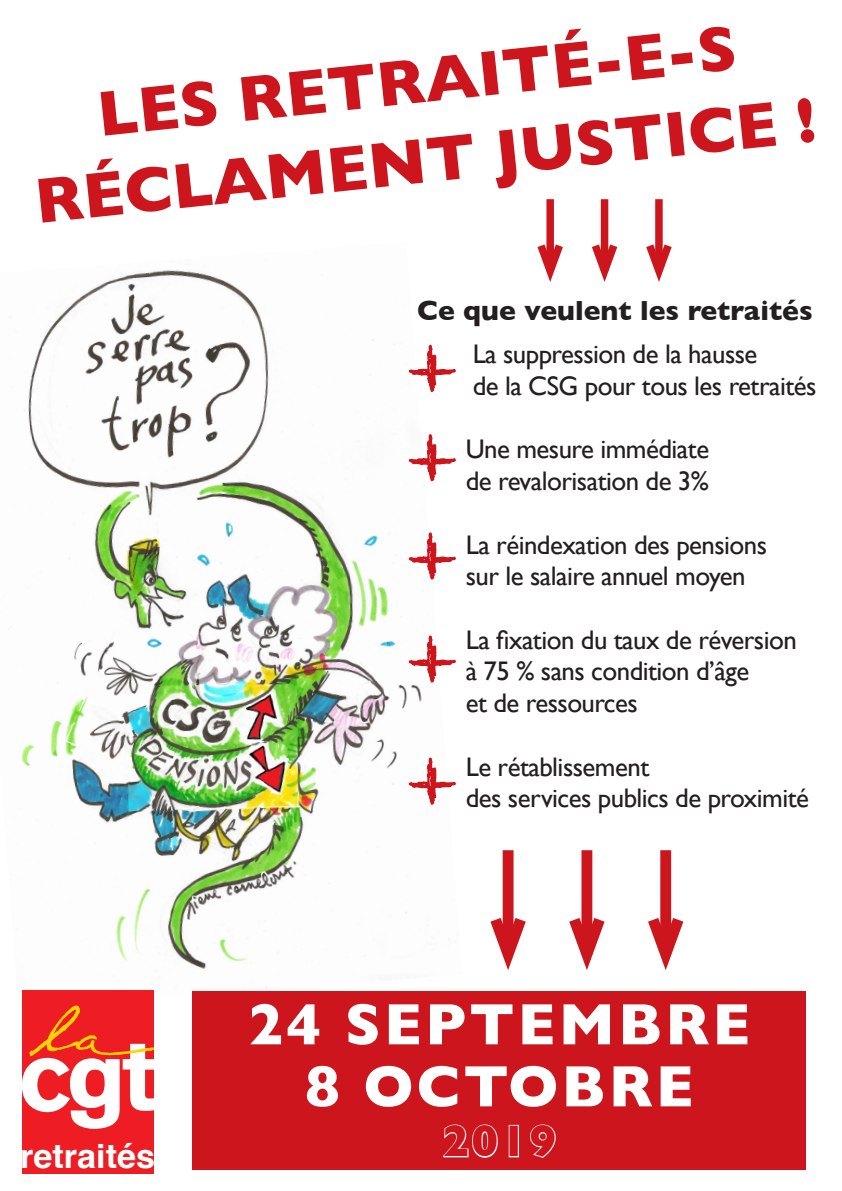
<style>
.page{position:relative;width:842px;height:1191px;background:#fff}
.page>*{position:absolute;margin:0;border:0;box-sizing:border-box;transform-origin:0 0}
.t1{font:700 64.5px/80px "Gill Sans";color:#cd151d;text-align:center}
.t2{font:700 59px/62px "Gill Sans";letter-spacing:.05em;color:#fff;text-align:center}
.t3{font:700 45px "Gill Sans";color:#cd151d}
.t4{font:700 33.4px "Helvetica";color:#fff}
.t5{font:700 28.2px "Gill Sans";color:#231f20}
.t6{font:26.9px/31.3px "Gill Sans";letter-spacing:-.02em;color:#231f20}
</style>
<div class="page">
<img style="left:8px;top:270px;width:451px;height:740px">
<div style="left:23px;top:990px;width:131px;height:184px;background:#ee1d23"></div>
<svg style="left:23px;top:1005px;width:131px;height:123px"></svg>
<svg style="left:408px;top:344px;width:49px;height:49px"></svg>
<svg style="left:408px;top:433px;width:49px;height:49px"></svg>
<svg style="left:408px;top:531px;width:49px;height:50px"></svg>
<svg style="left:408px;top:634px;width:49px;height:50px"></svg>
<svg style="left:408px;top:756px;width:49px;height:50px"></svg>
<div style="left:193px;top:990px;width:613px;height:179px;background:#cd151d"></div>
<svg style="left:443px;top:1124px;width:55px;height:34px"></svg>
<div style="left:509px;top:1124px;width:10px;height:33px;border:2px solid #fff"></div>
<svg style="left:530px;top:1124px;width:26px;height:34px"></svg>
<div style="left:503px;top:850px;width:10px;height:104px;background:#cd151d"></div>
<svg style="left:490px;top:906px;width:36px;height:64px"></svg>
<div style="left:546px;top:199px;width:8px;height:72px;background:#cd151d"></div>
<svg style="left:537px;top:236px;width:26px;height:46px"></svg>
<div style="left:581px;top:850px;width:11px;height:104px;background:#cd151d"></div>
<svg style="left:569px;top:906px;width:36px;height:64px"></svg>
<div style="left:601px;top:199px;width:7px;height:72px;background:#cd151d"></div>
<svg style="left:592px;top:236px;width:26px;height:46px"></svg>
<div style="left:660px;top:850px;width:11px;height:104px;background:#cd151d"></div>
<svg style="left:648px;top:906px;width:36px;height:64px"></svg>
<div style="left:655px;top:199px;width:8px;height:72px;background:#cd151d"></div>
<svg style="left:646px;top:236px;width:26px;height:46px"></svg>
<p class="t1" style="left:22px;top:81px;width:786px;rotate:-6deg">LES RETRAITÉ-E-S<br>RÉCLAMENT JUSTICE !</p>
<p class="t5" style="left:417px;top:288px;width:397px">Ce que veulent les retraités</p>
<p class="t6" style="left:473px;top:338px;width:345px">La suppression de la hausse<br>de la CSG pour tous les retraités</p>
<p class="t6" style="left:466px;top:433px;width:245px">Une mesure immédiate de revalorisation de 3%</p>
<p class="t6" style="left:466px;top:529px;width:303px">La réindexation des pensions sur le salaire annuel moyen</p>
<p class="t6" style="left:466px;top:624px;width:333px">La fixation du taux de réversion à 75 % sans condition d’âge<br>et de ressources</p>
<p class="t4" style="left:20px;top:1129px;width:136px">retraités</p>
<p class="t6" style="left:466px;top:750px;width:345px">Le rétablissement<br>des services publics de proximité</p>
<p class="t2" style="left:248px;top:992px;width:504px">24 SEPTEMBRE<br>8 OCTOBRE</p>
<p class="t3" style="left:442px;top:1105px;width:115px">2019</p>
</div>
